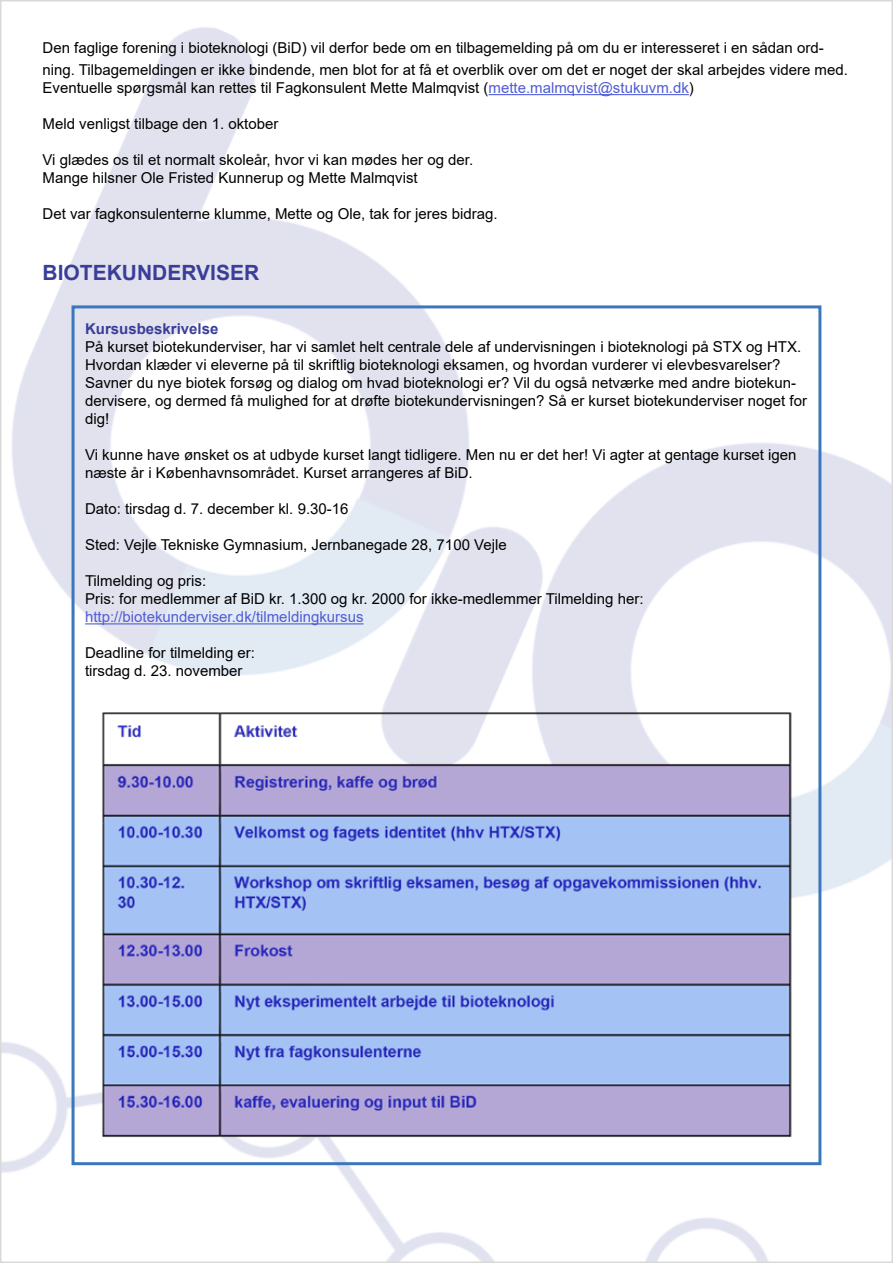
<style>
.page{position:relative;width:893px;height:1263px;background:#fff}
.page>*{position:absolute;margin:0;border:0;box-sizing:border-box;transform-origin:0 0}
.t1{font:700 21px "Arial";color:#3a3e98}
.t2{font:15px/18px "Arial";color:#000}
.t3{font:15px "Arial";color:#4f5cd6}
.t4{font:700 15px "Arial";color:#3a3e98}
.s1{color:#4f5cd6}
</style>
<div class="page">
<img style="left:3px;top:27px;width:887px;height:1233px">
<hr style="left:489px;top:94px;width:200px;height:1px;background:#4f5cd6">
<hr style="left:85px;top:623px;width:279px;height:1px;background:#4f5cd6">
<img style="left:96px;top:698px;width:701px;height:452px">
<p class="t2" style="left:43px;top:37px;width:807px;line-height:21.6px">Den faglige forening i bioteknologi (BiD) vil derfor bede om en tilbagemelding på om du er interesseret i en sådan ord&shy;ning. Tilbagemeldingen er ikke bindende, men blot for at få et overblik over om det er noget der skal arbejdes videre med.</p>
<p class="t2" style="left:43px;top:79px;width:653px">Eventuelle spørgsmål kan rettes til Fagkonsulent Mette Malmqvist (<span class="s1">mette.malmqvist@stukuvm.dk</span>)</p>
<p class="t2" style="left:43px;top:115px;width:237px">Meld venligst tilbage den 1. oktober</p>
<p class="t2" style="left:43px;top:151px;width:432px">Vi glædes os til et normalt skoleår, hvor vi kan mødes her og der.<br>Mange hilsner Ole Fristed Kunnerup og Mette Malmqvist</p>
<p class="t2" style="left:43px;top:205px;width:457px">Det var fagkonsulenterne klumme, Mette og Ole, tak for jeres bidrag.</p>
<h1 class="t1" style="left:43px;top:258px;width:218px">BIOTEKUNDERVISER</h1>
<p class="t4" style="left:85px;top:318px;width:135px">Kursusbeskrivelse</p>
<p class="t2" style="left:85px;top:338px;width:723px">På kurset biotekunderviser, har vi samlet helt centrale dele af undervisningen i bioteknologi på STX og HTX.<br>Hvordan klæder vi eleverne på til skriftlig bioteknologi eksamen, og hvordan vurderer vi elevbesvarelser?<br>Savner du nye biotek forsøg og dialog om hvad bioteknologi er? Vil du også netværke med andre biotekun&shy;dervisere, og dermed få mulighed for at drøfte biotekundervisningen? Så er kurset biotekunderviser noget for dig!</p>
<p class="t2" style="left:85px;top:446px;width:713px">Vi kunne have ønsket os at udbyde kurset langt tidligere. Men nu er det her! Vi agter at gentage kurset igen næste år i Københavnsområdet. Kurset arrangeres af BiD.</p>
<p class="t2" style="left:85px;top:500px;width:265px">Dato: tirsdag d. 7. december kl. 9.30-16</p>
<p class="t2" style="left:85px;top:536px;width:423px">Sted: Vejle Tekniske Gymnasium, Jernbanegade 28, 7100 Vejle</p>
<p class="t2" style="left:85px;top:572px;width:560px">Tilmelding og pris:<br>Pris: for medlemmer af BiD kr. 1.300 og kr. 2000 for ikke-medlemmer Tilmelding her:</p>
<p class="t3" style="left:85px;top:607px;width:280px">http://biotekunderviser.dk/tilmeldingkursus</p>
<p class="t2" style="left:85px;top:644px;width:172px">Deadline for tilmelding er: tirsdag d. 23. november</p>
</div>
